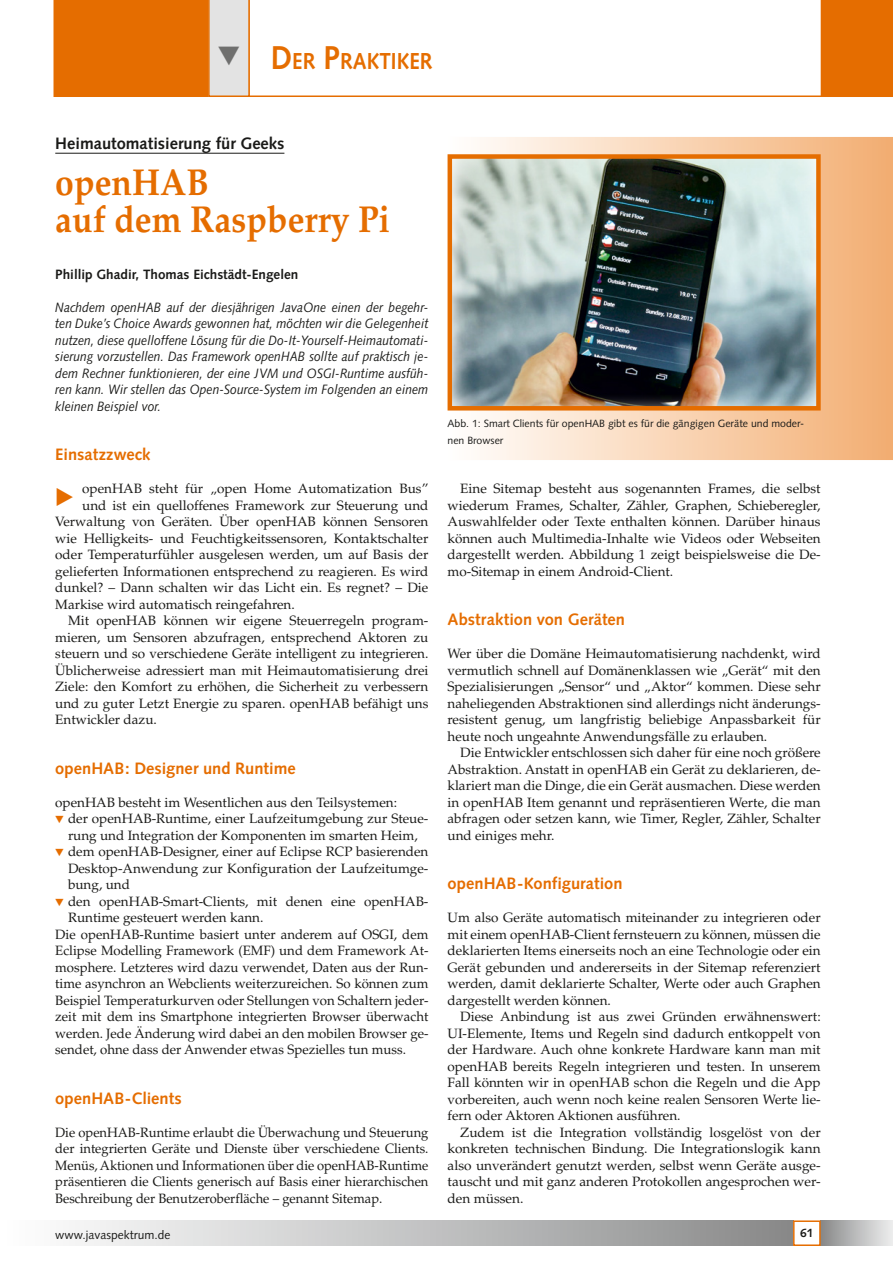
<style>
.page{position:relative;width:893px;height:1263px;background:#fff}
.page>*{position:absolute;margin:0;border:0;box-sizing:border-box;transform-origin:0 0}
.t1{font:700 37.5px/37.5px "Palatino";color:#e56d00;scale:.9 1}
.t2{font:23.4px "European Pi Three";color:#e56d00}
.t3{font:700 23.1px "Syntax";color:#e56d00;scale:.9 1}
.t4{font:700 16.5px "Syntax";color:#e56d00}
.t5{font:700 16.5px "Syntax";color:#1a1a18}
.t6{font:13.5px/16.5px "Palatino";color:#1a1a18;text-align:justify}
.t7{font:italic 13.5px/16.5px "Syntax";color:#1a1a18;text-align:justify;scale:.9 1}
.t8{font:13.5px/16.5px "Palatino";color:#1a1a18;text-align:justify;scale:.96 1}
.t9{font:700 13.5px "Syntax";color:#1a1a18}
.t10{font:12px "Syntax";color:#1a1a18}
.t11{font:700 12px "Syntax";color:#1a1a18}
.t12{font:10.5px/16.5px "Syntax";color:#1a1a18}
.s1{font-size:33px}
.s2{font-family:"European Pi Three";font-size:10.5px;color:#e56d00}
</style>
<div class="page">
<div style="left:0;top:1220px;width:793px;height:26px;background:linear-gradient(to right,#fff,#898a8a)"></div>
<div style="left:821px;top:1220px;width:72px;height:26px;background:linear-gradient(to right,#898a8a,#ededee)"></div>
<div style="left:793px;top:1220px;width:28px;height:26px;border:2px solid #e56d00"></div>
<svg style="left:250px;top:0;width:571px;height:97px"></svg>
<div style="left:821px;top:0;width:72px;height:97px;background:#e56d00"></div>
<hr style="left:55px;top:153px;width:229px;height:1px;background:#1a1a18">
<svg style="left:448px;top:137px;width:445px;height:323px;background:#f6c89f"></svg>
<img style="left:453px;top:159px;width:363px;height:246px">
<div style="left:448px;top:154px;width:373px;height:256px;border:4px solid #e56d00"></div>
<svg style="left:54px;top:0;width:196px;height:97px;background:#e4842d"></svg>
<h3 class="t3" style="left:271px;top:48px;width:181px"><span class="s1">D</span>ER <span class="s1">P</span>RAKTIKER</h3>
<p class="t5" style="left:55px;top:133px;width:231px">Heimautomatisierung für Geeks</p>
<h1 class="t1" style="left:55px;top:163px;width:373px">openHAB<br>auf dem Raspberry Pi</h1>
<p class="t9" style="left:55px;top:266px;width:245px">Phillip Ghadir, Thomas Eichstädt-Engelen</p>
<p class="t7" style="left:55px;top:299px;width:416px">Nachdem openHAB auf der diesjährigen JavaOne einen der begehr&shy;ten Duke’s Choice Awards gewonnen hat, möchten wir die Gelegenheit nutzen, diese quelloffene Lösung für die Do-It-Yourself-Heimautomati&shy;sierung vorzustellen. Das Framework openHAB sollte auf praktisch je&shy;dem Rechner funktionieren, der eine JVM und OSGI-Runtime ausfüh&shy;ren kann. Wir stellen das Open-Source-System im Folgenden an einem kleinen Beispiel vor.</p>
<p class="t4" style="left:55px;top:445px;width:97px">Einsatzzweck</p>
<h2 class="t2" style="left:55px;top:482px;width:21px">E</h2>
<p class="t6" style="left:82px;top:480px;width:348px">openHAB steht für „open Home Automatization Bus”</p>
<p class="t6" style="left:82px;top:497px;width:348px">und ist ein quelloffenes Framework zur Steuerung und</p>
<p class="t6" style="left:55px;top:513px;width:375px">Verwaltung von Geräten. Über openHAB können Sensoren</p>
<p class="t6" style="left:55px;top:530px;width:375px">wie Helligkeits- und Feuchtigkeitssensoren, Kontaktschalter</p>
<p class="t6" style="left:55px;top:546px;width:375px">oder Temperaturfühler ausgelesen werden, um auf Basis der</p>
<p class="t6" style="left:55px;top:563px;width:375px">gelieferten Informationen entsprechend zu reagieren. Es wird</p>
<p class="t6" style="left:55px;top:579px;width:375px">dunkel? – Dann schalten wir das Licht ein. Es regnet? – Die</p>
<p class="t6" style="left:55px;top:596px;width:241px">Markise wird automatisch reingefahren.</p>
<p class="t6" style="left:68px;top:612px;width:362px">Mit openHAB können wir eigene Steuerregeln program-</p>
<p class="t6" style="left:55px;top:629px;width:375px">mieren, um Sensoren abzufragen, entsprechend Aktoren zu</p>
<p class="t6" style="left:55px;top:645px;width:375px">steuern und so verschiedene Geräte intelligent zu integrieren.</p>
<p class="t6" style="left:55px;top:662px;width:375px">Üblicherweise adressiert man mit Heimautomatisierung drei</p>
<p class="t6" style="left:55px;top:678px;width:375px">Ziele: den Komfort zu erhöhen, die Sicherheit zu verbessern</p>
<p class="t6" style="left:55px;top:695px;width:375px">und zu guter Letzt Energie zu sparen. openHAB befähigt uns</p>
<p class="t6" style="left:55px;top:711px;width:103px">Entwickler dazu.</p>
<p class="t4" style="left:55px;top:758px;width:242px">openHAB: Designer und Runtime</p>
<p class="t6" style="left:55px;top:794px;width:343px">openHAB besteht im Wesentlichen aus den Teilsystemen:</p>
<p class="t6" style="left:55px;top:810px;width:375px"><span class="s2">H</span> der openHAB-Runtime, einer Laufzeitumgebung zur Steue-</p>
<p class="t6" style="left:68px;top:827px;width:351px">rung und Integration der Komponenten im smarten Heim,</p>
<p class="t6" style="left:55px;top:843px;width:375px"><span class="s2">H</span> dem openHAB-Designer, einer auf Eclipse RCP basierenden</p>
<p class="t6" style="left:68px;top:860px;width:362px">Desktop-Anwendung zur Konfiguration der Laufzeitumge-</p>
<p class="t6" style="left:68px;top:876px;width:63px">bung, und</p>
<p class="t6" style="left:55px;top:893px;width:375px"><span class="s2">H</span> den openHAB-Smart-Clients, mit denen eine openHAB-</p>
<p class="t6" style="left:68px;top:909px;width:197px">Runtime gesteuert werden kann.</p>
<p class="t6" style="left:55px;top:926px;width:375px">Die openHAB-Runtime basiert unter anderem auf OSGI, dem</p>
<p class="t6" style="left:55px;top:942px;width:375px">Eclipse Modelling Framework (EMF) und dem Framework At-</p>
<p class="t6" style="left:55px;top:959px;width:375px">mosphere. Letzteres wird dazu verwendet, Daten aus der Run-</p>
<p class="t6" style="left:55px;top:975px;width:375px">time asynchron an Webclients weiterzureichen. So können zum</p>
<p class="t6" style="left:55px;top:992px;width:375px">Beispiel Temperaturkurven oder Stellungen von Schaltern jeder-</p>
<p class="t6" style="left:55px;top:1008px;width:375px">zeit mit dem ins Smartphone integrierten Browser überwacht</p>
<p class="t6" style="left:55px;top:1025px;width:375px">werden. Jede Änderung wird dabei an den mobilen Browser ge-</p>
<p class="t6" style="left:55px;top:1041px;width:352px">sendet, ohne dass der Anwender etwas Spezielles tun muss.</p>
<p class="t4" style="left:55px;top:1088px;width:128px">openHAB-Clients</p>
<p class="t8" style="left:55px;top:1124px;width:390px">Die openHAB-Runtime erlaubt die Überwachung und Steuerung der integrierten Geräte und Dienste über verschiedene Clients.<br>Menüs, Aktionen und Informationen über die openHAB-Runtime präsentieren die Clients generisch auf Basis einer hierarchischen Beschreibung der Benutzeroberfläche – genannt Sitemap.</p>
<p class="t12" style="left:448px;top:415px;width:358px">Abb. 1: Smart Clients für openHAB gibt es für die gängigen Geräte und moder&shy;nen Browser</p>
<p class="t6" style="left:448px;top:480px;width:375px;text-indent:13px">Eine Sitemap besteht aus sogenannten Frames, die selbst wiederum Frames, Schalter, Zähler, Graphen, Schieberegler, Auswahlfelder oder Texte enthalten können. Darüber hinaus können auch Multimedia-Inhalte wie Videos oder Webseiten dargestellt werden. Abbildung 1 zeigt beispielsweise die De&shy;mo-Sitemap in einem Android-Client.</p>
<p class="t4" style="left:448px;top:610px;width:179px">Abstraktion von Geräten</p>
<p class="t6" style="left:448px;top:645px;width:375px">Wer über die Domäne Heimautomatisierung nachdenkt, wird vermutlich schnell auf Domänenklassen wie „Gerät“ mit den Spezialisierungen „Sensor“ und „Aktor“ kommen. Diese sehr naheliegenden Abstraktionen sind allerdings nicht änderungs&shy;resistent genug, um langfristig beliebige Anpassbarkeit für heute noch ungeahnte Anwendungsfälle zu erlauben.</p>
<p class="t6" style="left:448px;top:744px;width:375px;text-indent:13px">Die Entwickler entschlossen sich daher für eine noch größere Abstraktion. Anstatt in openHAB ein Gerät zu deklarieren, de&shy;klariert man die Dinge, die ein Gerät ausmachen. Diese werden in openHAB Item genannt und repräsentieren Werte, die man abfragen oder setzen kann, wie Timer, Regler, Zähler, Schalter und einiges mehr.</p>
<p class="t4" style="left:448px;top:874px;width:176px">openHAB-Konfiguration</p>
<p class="t6" style="left:448px;top:909px;width:375px">Um also Geräte automatisch miteinander zu integrieren oder mit einem openHAB-Client fernsteuern zu können, müssen die deklarierten Items einerseits noch an eine Technologie oder ein Gerät gebunden und andererseits in der Sitemap referenziert werden, damit deklarierte Schalter, Werte oder auch Graphen dargestellt werden können.</p>
<p class="t6" style="left:448px;top:1008px;width:375px;text-indent:13px">Diese Anbindung ist aus zwei Gründen erwähnenswert:<br>UI-Elemente, Items und Regeln sind dadurch entkoppelt von der Hardware. Auch ohne konkrete Hardware kann man mit openHAB bereits Regeln integrieren und testen. In unserem Fall könnten wir in openHAB schon die Regeln und die App vorbereiten, auch wenn noch keine realen Sensoren Werte lie&shy;fern oder Aktoren Aktionen ausführen.</p>
<p class="t6" style="left:448px;top:1124px;width:375px;text-indent:13px">Zudem ist die Integration vollständig losgelöst von der konkreten technischen Bindung. Die Integrationslogik kann also unverändert genutzt werden, selbst wenn Geräte ausge&shy;tauscht und mit ganz anderen Protokollen angesprochen wer&shy;den müssen.</p>
<p class="t10" style="left:55px;top:1227px;width:117px">www.javaspektrum.de</p>
<p class="t11" style="left:800px;top:1226px;width:15px">61</p>
</div>
